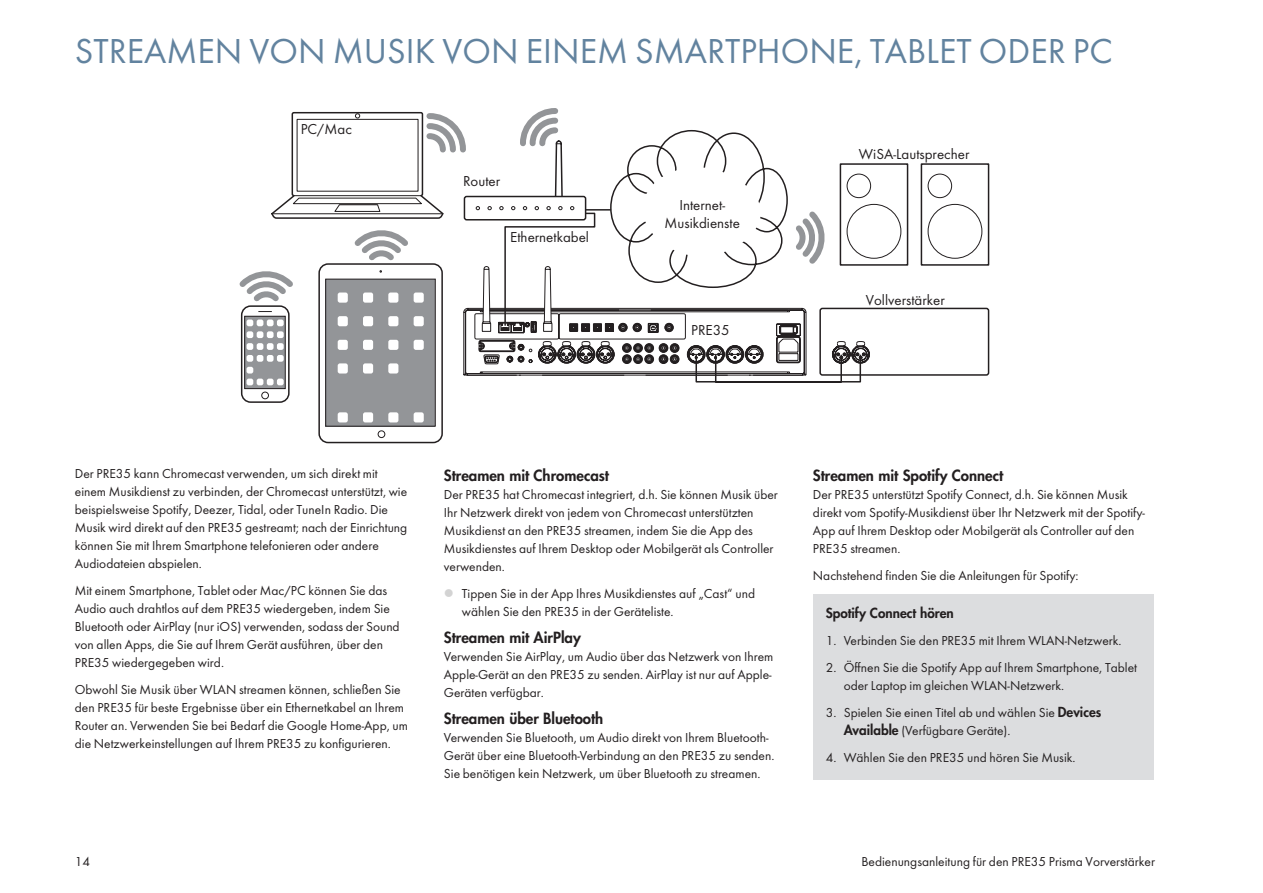
<style>
.page{position:relative;width:1263px;height:893px;background:#fff}
.page>*{position:absolute;margin:0;border:0;box-sizing:border-box;transform-origin:0 0}
.Heading_1{font:36px "Futura";color:#62839f}
.Heading_3{font:800 15px "Futura";color:#231f20}
.t1{font:15px/18px "Futura";color:#231f20;text-align:center}
.para{font:13.5px/18px "Futura";color:#231f20}
.para-2{font:800 13.5px "Futura";color:#231f20}
.s1{color:#d3d3d3}
.s2{font-weight:800}
</style>
<div class="page">
<div style="left:819px;top:308px;width:170px;height:68px;border:2px solid #231f20;border-radius:2px"></div>
<div style="left:840px;top:163px;width:68px;height:103px;border:2px solid #231f20"></div>
<div style="left:921px;top:163px;width:68px;height:103px;border:2px solid #231f20"></div>
<svg style="left:927px;top:173px;width:56px;height:86px"></svg>
<svg style="left:463px;top:108px;width:439px;height:275px"></svg>
<hr style="left:586px;top:209px;width:24px;height:2px;background:#231f20">
<svg style="left:239px;top:110px;width:230px;height:197px"></svg>
<svg style="left:240px;top:263px;width:204px;height:181px"></svg>
<div style="left:267px;top:379px;width:7px;height:6px;background:#fff;border-radius:2px"></div>
<div style="left:277px;top:379px;width:7px;height:6px;background:#fff;border-radius:2px"></div>
<svg style="left:270px;top:113px;width:175px;height:107px"></svg>
<div style="left:814px;top:594px;width:340px;height:186px;background:#dcdddf"></div>
<p class="Heading_1" style="left:75px;top:29px;width:1039px">STREAMEN VON MUSIK VON EINEM SMARTPHONE, TABLET ODER PC</p>
<p class="t1" style="left:301px;top:120px;width:53px">PC/Mac</p>
<p class="t1" style="left:463px;top:171px;width:39px">Router</p>
<p class="t1" style="left:510px;top:228px;width:80px">Ethernetkabel</p>
<p class="t1" style="left:664px;top:196px;width:77px">Internet-<br>Musikdienste</p>
<p class="t1" style="left:691px;top:321px;width:40px">PRE35</p>
<p class="t1" style="left:859px;top:145px;width:112px">WiSA-Lautsprecher</p>
<p class="t1" style="left:866px;top:291px;width:80px">Vollverstärker</p>
<p class="para" style="left:75px;top:464px;width:334px">Der PRE35 kann Chromecast verwenden, um sich direkt mit einem Musikdienst zu verbinden, der Chromecast unterstützt, wie beispielsweise Spotify, Deezer, Tidal, oder TuneIn Radio. Die Musik wird direkt auf den PRE35 gestreamt; nach der Einrichtung können Sie mit Ihrem Smartphone telefonieren oder andere Audiodateien abspielen.</p>
<p class="para" style="left:75px;top:581px;width:326px">Mit einem Smartphone, Tablet oder Mac/PC können Sie das Audio auch drahtlos auf dem PRE35 wiedergeben, indem Sie Bluetooth oder AirPlay (nur iOS) verwenden, sodass der Sound von allen Apps, die Sie auf Ihrem Gerät ausführen, über den PRE35 wiedergegeben wird.</p>
<p class="para" style="left:75px;top:680px;width:335px">Obwohl Sie Musik über WLAN streamen können, schließen Sie den PRE35 für beste Ergebnisse über ein Ethernetkabel an Ihrem Router an. Verwenden Sie bei Bedarf die Google Home-App, um die Netzwerkeinstellungen auf Ihrem PRE35 zu konfigurieren.</p>
<p class="Heading_3" style="left:444px;top:465px;width:167px">Streamen mit Chromecast</p>
<p class="para" style="left:444px;top:485px;width:336px">Der PRE35 hat Chromecast integriert, d.h. Sie können Musik über Ihr Netzwerk direkt von jedem von Chromecast unterstützten Musikdienst an den PRE35 streamen, indem Sie die App des Musikdienstes auf Ihrem Desktop oder Mobilgerät als Controller verwenden.</p>
<p class="para" style="left:462px;top:584px;width:295px;text-indent:-18px"><span class="s1">●</span> Tippen Sie in der App Ihres Musikdienstes auf „Cast“ und wählen Sie den PRE35 in der Geräteliste.</p>
<p class="Heading_3" style="left:444px;top:627px;width:138px">Streamen mit AirPlay</p>
<p class="para" style="left:444px;top:647px;width:331px">Verwenden Sie AirPlay, um Audio über das Netzwerk von Ihrem<br>Apple-Gerät an den PRE35 zu senden. AirPlay ist nur auf Apple-<br>Geräten verfügbar.</p>
<p class="Heading_3" style="left:444px;top:708px;width:161px">Streamen über Bluetooth</p>
<p class="para" style="left:444px;top:728px;width:332px">Verwenden Sie Bluetooth, um Audio direkt von Ihrem Bluetooth-<br>Gerät über eine Bluetooth-Verbindung an den PRE35 zu senden.<br>Sie benötigen kein Netzwerk, um über Bluetooth zu streamen.</p>
<p class="Heading_3" style="left:813px;top:465px;width:192px">Streamen mit Spotify Connect</p>
<p class="para" style="left:813px;top:485px;width:334px">Der PRE35 unterstützt Spotify Connect, d.h. Sie können Musik direkt vom Spotify-Musikdienst über Ihr Netzwerk mit der Spotify-App auf Ihrem Desktop oder Mobilgerät als Controller auf den PRE35 streamen.</p>
<p class="para" style="left:813px;top:566px;width:267px">Nachstehend finden Sie die Anleitungen für Spotify:</p>
<p class="para-2" style="left:826px;top:604px;width:130px">Spotify Connect hören</p>
<p class="para" style="left:826px;top:631px;width:297px">1. Verbinden Sie den PRE35 mit Ihrem WLAN-Netzwerk.</p>
<p class="para" style="left:844px;top:658px;width:295px;text-indent:-18px">2. Öffnen Sie die Spotify App auf Ihrem Smartphone, Tablet oder Laptop im gleichen WLAN-Netzwerk.</p>
<p class="para" style="left:844px;top:703px;width:259px;text-indent:-18px">3. Spielen Sie einen Titel ab und wählen Sie <span class="s2">Devices<br>Available</span> (Verfügbare Geräte).</p>
<p class="para" style="left:826px;top:748px;width:251px">4. Wählen Sie den PRE35 und hören Sie Musik.</p>
<p class="para" style="left:75px;top:852px;width:17px">14</p>
<p class="para" style="left:861px;top:852px;width:295px">Bedienungsanleitung für den PRE35 Prisma Vorverstärker</p>
</div>
